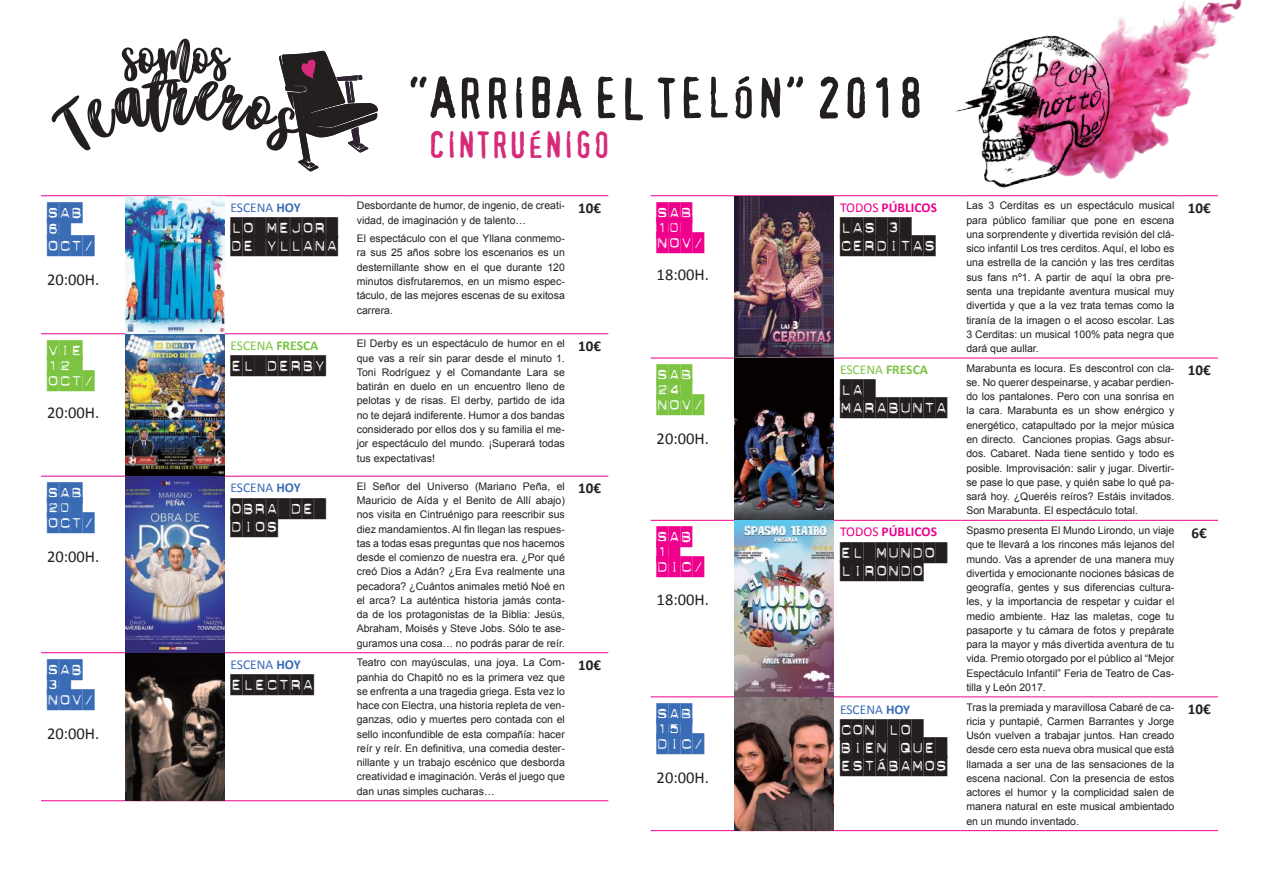
<style>
.page{position:relative;width:1265px;height:893px;background:#fff}
.page>*{position:absolute;margin:0;border:0;box-sizing:border-box;transform-origin:0 0}
.t1{font:36px "Confidential";color:#d52b79}
.t2{font:21px/18px "Dynamoe";color:#241f1f}
.t3{font:21px/15px "Dynamoe";color:#3a6cb5}
.t4{font:21px/15px "Dynamoe";color:#7bc341}
.t5{font:21px/15px "Dynamoe";color:#ee008c}
.t6{font:16.5px "Calibri";color:#241f1f}
.t7{font:700 15px "Calibri";color:#241f1f}
.t8{font:13.5px "Calibri";color:#3a6cb5}
.t9{font:700 13.5px "Calibri";color:#ee008c}
.t10{font:13.5px "Calibri";color:#7bc341}
.t11{font:10.5px/14.2px "Arial";color:#241f1f;text-align:justify}
.s1{font-weight:700}
.s2{font-weight:400}
</style>
<div class="page">
<img style="left:932px;top:0;width:310px;height:197px">
<svg style="left:411px;top:76px;width:508px;height:44px"></svg>
<hr style="left:41px;top:195px;width:84px;height:1px;background:#ee008c">
<hr style="left:125px;top:195px;width:99px;height:1px;background:#ee008c">
<hr style="left:224px;top:195px;width:127px;height:1px;background:#ee008c">
<hr style="left:351px;top:195px;width:220px;height:1px;background:#ee008c">
<hr style="left:571px;top:195px;width:37px;height:1px;background:#ee008c">
<hr style="left:41px;top:333px;width:84px;height:1px;background:#ee008c">
<hr style="left:224px;top:333px;width:127px;height:1px;background:#ee008c">
<hr style="left:351px;top:333px;width:220px;height:1px;background:#ee008c">
<hr style="left:571px;top:333px;width:37px;height:1px;background:#ee008c">
<hr style="left:41px;top:475px;width:84px;height:1px;background:#ee008c">
<hr style="left:224px;top:475px;width:127px;height:1px;background:#ee008c">
<hr style="left:351px;top:475px;width:220px;height:1px;background:#ee008c">
<hr style="left:571px;top:475px;width:37px;height:1px;background:#ee008c">
<hr style="left:41px;top:652px;width:84px;height:1px;background:#ee008c">
<hr style="left:224px;top:652px;width:127px;height:1px;background:#ee008c">
<hr style="left:351px;top:652px;width:220px;height:1px;background:#ee008c">
<hr style="left:571px;top:652px;width:37px;height:1px;background:#ee008c">
<hr style="left:41px;top:800px;width:84px;height:1px;background:#ee008c">
<hr style="left:125px;top:800px;width:99px;height:1px;background:#ee008c">
<hr style="left:224px;top:800px;width:127px;height:1px;background:#ee008c">
<hr style="left:351px;top:800px;width:220px;height:1px;background:#ee008c">
<hr style="left:571px;top:800px;width:37px;height:1px;background:#ee008c">
<img style="left:125px;top:196px;width:99px;height:604px">
<hr style="left:650px;top:195px;width:85px;height:1px;background:#ee008c">
<hr style="left:735px;top:195px;width:99px;height:1px;background:#ee008c">
<hr style="left:834px;top:195px;width:126px;height:1px;background:#ee008c">
<hr style="left:960px;top:195px;width:220px;height:1px;background:#ee008c">
<hr style="left:1180px;top:195px;width:37px;height:1px;background:#ee008c">
<hr style="left:650px;top:357px;width:85px;height:1px;background:#ee008c">
<hr style="left:834px;top:357px;width:126px;height:1px;background:#ee008c">
<hr style="left:960px;top:357px;width:220px;height:1px;background:#ee008c">
<hr style="left:1180px;top:357px;width:37px;height:1px;background:#ee008c">
<hr style="left:650px;top:519px;width:85px;height:1px;background:#ee008c">
<hr style="left:834px;top:519px;width:126px;height:1px;background:#ee008c">
<hr style="left:960px;top:519px;width:220px;height:1px;background:#ee008c">
<hr style="left:1180px;top:519px;width:37px;height:1px;background:#ee008c">
<hr style="left:650px;top:696px;width:85px;height:1px;background:#ee008c">
<hr style="left:834px;top:696px;width:126px;height:1px;background:#ee008c">
<hr style="left:960px;top:696px;width:220px;height:1px;background:#ee008c">
<hr style="left:1180px;top:696px;width:37px;height:1px;background:#ee008c">
<hr style="left:650px;top:830px;width:85px;height:1px;background:#ee008c">
<hr style="left:735px;top:830px;width:99px;height:1px;background:#ee008c">
<hr style="left:834px;top:830px;width:126px;height:1px;background:#ee008c">
<hr style="left:960px;top:830px;width:220px;height:1px;background:#ee008c">
<hr style="left:1180px;top:830px;width:37px;height:1px;background:#ee008c">
<img style="left:735px;top:196px;width:99px;height:634px">
<img style="left:939px;top:7px;width:201px;height:190px">
<svg style="left:51px;top:39px;width:327px;height:132px"></svg>
<h2 class="t3" style="left:47px;top:204px;width:49px;line-height:16.5px">SAB<br>6<br>OCT/</h2>
<h3 class="t6" style="left:47px;top:269px;width:54px">20:00H.</h3>
<h2 class="t4" style="left:47px;top:342px;width:49px">VIE<br>12<br>OCT/</h2>
<h3 class="t6" style="left:47px;top:402px;width:54px">20:00H.</h3>
<h2 class="t3" style="left:47px;top:485px;width:49px">SAB<br>20<br>OCT/</h2>
<h3 class="t6" style="left:47px;top:546px;width:54px">20:00H.</h3>
<h2 class="t3" style="left:47px;top:661px;width:49px">SAB<br>3<br>NOV/</h2>
<h3 class="t6" style="left:47px;top:722px;width:54px">20:00H.</h3>
<h1 class="t1" style="left:428px;top:129px;width:184px">CINTRUÉNIGO</h1>
<p class="t8" style="left:230px;top:199px;width:72px">ESCENA <span class="s1">HOY</span></p>
<h2 class="t2" style="left:230px;top:219px;width:109px">LO MEJOR<br>DE YLLANA</h2>
<p class="t11" style="left:357px;top:199px;width:210px">Desbordante de humor, de ingenio, de creati&shy;vidad, de imaginación y de talento…</p>
<p class="t11" style="left:357px;top:231px;width:210px">El espectáculo con el que Yllana conmemo&shy;ra sus 25 años sobre los escenarios es un desternillante show en el que durante 120 minutos disfrutaremos, en un mismo espec&shy;táculo, de las mejores escenas de su exitosa carrera.</p>
<h3 class="t7" style="left:578px;top:199px;width:24px">10€</h3>
<h2 class="t5" style="left:656px;top:205px;width:49px">SAB<br>10<br>NOV/</h2>
<h3 class="t6" style="left:656px;top:264px;width:54px">18:00H.</h3>
<p class="t10" style="left:230px;top:337px;width:89px">ESCENA <span class="s1">FRESCA</span></p>
<h2 class="t2" style="left:230px;top:357px;width:97px">EL DERBY</h2>
<p class="t11" style="left:357px;top:336px;width:210px">El Derby es un espectáculo de humor en el que vas a reír sin parar desde el minuto 1.<br>Toni Rodríguez y el Comandante Lara se batirán en duelo en un encuentro lleno de pelotas y de risas. El derby, partido de ida no te dejará indiferente. Humor a dos bandas considerado por ellos dos y su familia el me&shy;jor espectáculo del mundo. ¡Superará todas tus expectativas!</p>
<h3 class="t7" style="left:578px;top:336px;width:24px">10€</h3>
<h2 class="t4" style="left:656px;top:367px;width:49px">SAB<br>24<br>NOV/</h2>
<h3 class="t6" style="left:656px;top:428px;width:54px">20:00H.</h3>
<p class="t8" style="left:230px;top:479px;width:72px">ESCENA <span class="s1">HOY</span></p>
<h2 class="t2" style="left:230px;top:499px;width:85px">OBRA DE<br>DIOS</h2>
<p class="t11" style="left:357px;top:479px;width:210px">El Señor del Universo (Mariano Peña, el Mauricio de Aída y el Benito de Allí abajo) nos visita en Cintruénigo para reescribir sus diez mandamientos. Al fin llegan las respues&shy;tas a todas esas preguntas que nos hacemos desde el comienzo de nuestra era. ¿Por qué creó Dios a Adán? ¿Era Eva realmente una pecadora? ¿Cuántos animales metió Noé en el arca? La auténtica historia jamás conta&shy;da de los protagonistas de la Biblia: Jesús, Abraham, Moisés y Steve Jobs. Sólo te ase&shy;guramos una cosa… no podrás parar de reír.</p>
<h3 class="t7" style="left:578px;top:479px;width:24px">10€</h3>
<h2 class="t5" style="left:656px;top:529px;width:49px">SAB<br>1<br>DIC/</h2>
<h3 class="t6" style="left:656px;top:588px;width:54px">18:00H.</h3>
<p class="t8" style="left:230px;top:655px;width:72px">ESCENA <span class="s1">HOY</span></p>
<h2 class="t2" style="left:230px;top:675px;width:85px">ELECTRA</h2>
<p class="t11" style="left:357px;top:655px;width:210px">Teatro con mayúsculas, una joya. La Com&shy;panhia do Chapitô no es la primera vez que se enfrenta a una tragedia griega. Esta vez lo hace con Electra, una historia repleta de ven&shy;ganzas, odio y muertes pero contada con el sello inconfundible de esta compañía: hacer reír y reír. En definitiva, una comedia dester&shy;nillante y un trabajo escénico que desborda creatividad e imaginación. Verás el juego que dan unas simples cucharas…</p>
<h3 class="t7" style="left:578px;top:655px;width:24px">10€</h3>
<h2 class="t3" style="left:656px;top:705px;width:49px">SAB<br>15<br>DIC/</h2>
<h3 class="t6" style="left:656px;top:766px;width:54px">20:00H.</h3>
<p class="t9" style="left:840px;top:199px;width:99px"><span class="s2">TODOS</span> PÚBLICOS</p>
<h2 class="t2" style="left:840px;top:219px;width:97px">LAS 3<br>CERDITAS</h2>
<p class="t11" style="left:966px;top:199px;width:210px">Las 3 Cerditas es un espectáculo musical para público familiar que pone en escena una sorprendente y divertida revisión del clá&shy;sico infantil Los tres cerditos. Aquí, el lobo es una estrella de la canción y las tres cerditas sus fans nº1. A partir de aquí la obra pre&shy;senta una trepidante aventura musical muy divertida y que a la vez trata temas como la tiranía de la imagen o el acoso escolar. Las 3 Cerditas: un musical 100% pata negra que dará que aullar.</p>
<h3 class="t7" style="left:1187px;top:199px;width:24px">10€</h3>
<p class="t10" style="left:840px;top:361px;width:89px">ESCENA <span class="s1">FRESCA</span></p>
<h2 class="t2" style="left:840px;top:381px;width:109px">LA<br>MARABUNTA</h2>
<p class="t11" style="left:966px;top:361px;width:210px">Marabunta es locura. Es descontrol con cla&shy;se. No querer despeinarse, y acabar perdien&shy;do los pantalones. Pero con una sonrisa en la cara. Marabunta es un show enérgico y energético, catapultado por la mejor música en directo. Canciones propias. Gags absur&shy;dos. Cabaret. Nada tiene sentido y todo es posible. Improvisación: salir y jugar. Divertir&shy;se pase lo que pase, y quién sabe lo qué pa&shy;sará hoy. ¿Queréis reíros? Estáis invitados.<br>Son Marabunta. El espectáculo total.</p>
<h3 class="t7" style="left:1187px;top:361px;width:24px">10€</h3>
<p class="t9" style="left:840px;top:523px;width:99px"><span class="s2">TODOS</span> PÚBLICOS</p>
<h2 class="t2" style="left:840px;top:543px;width:97px">EL MUNDO<br>LIRONDO</h2>
<p class="t11" style="left:966px;top:523px;width:210px">Spasmo presenta El Mundo Lirondo, un viaje que te llevará a los rincones más lejanos del mundo. Vas a aprender de una manera muy divertida y emocionante nociones básicas de geografía, gentes y sus diferencias cultura&shy;les, y la importancia de respetar y cuidar el medio ambiente. Haz las maletas, coge tu pasaporte y tu cámara de fotos y prepárate para la mayor y más divertida aventura de tu vida. Premio otorgado por el público al “Mejor Espectáculo Infantil” Feria de Teatro de Cas&shy;tilla y León 2017.</p>
<h3 class="t7" style="left:1191px;top:523px;width:17px">6€</h3>
<p class="t8" style="left:840px;top:700px;width:72px">ESCENA <span class="s1">HOY</span></p>
<h2 class="t2" style="left:840px;top:720px;width:109px">CON LO<br>BIEN QUE<br>ESTÁBAMOS</h2>
<p class="t11" style="left:966px;top:699px;width:210px">Tras la premiada y maravillosa Cabaré de ca&shy;ricia y puntapié, Carmen Barrantes y Jorge Usón vuelven a trabajar juntos. Han creado desde cero esta nueva obra musical que está llamada a ser una de las sensaciones de la escena nacional. Con la presencia de estos actores el humor y la complicidad salen de manera natural en este musical ambientado en un mundo inventado.</p>
<h3 class="t7" style="left:1187px;top:699px;width:24px">10€</h3>
</div>
